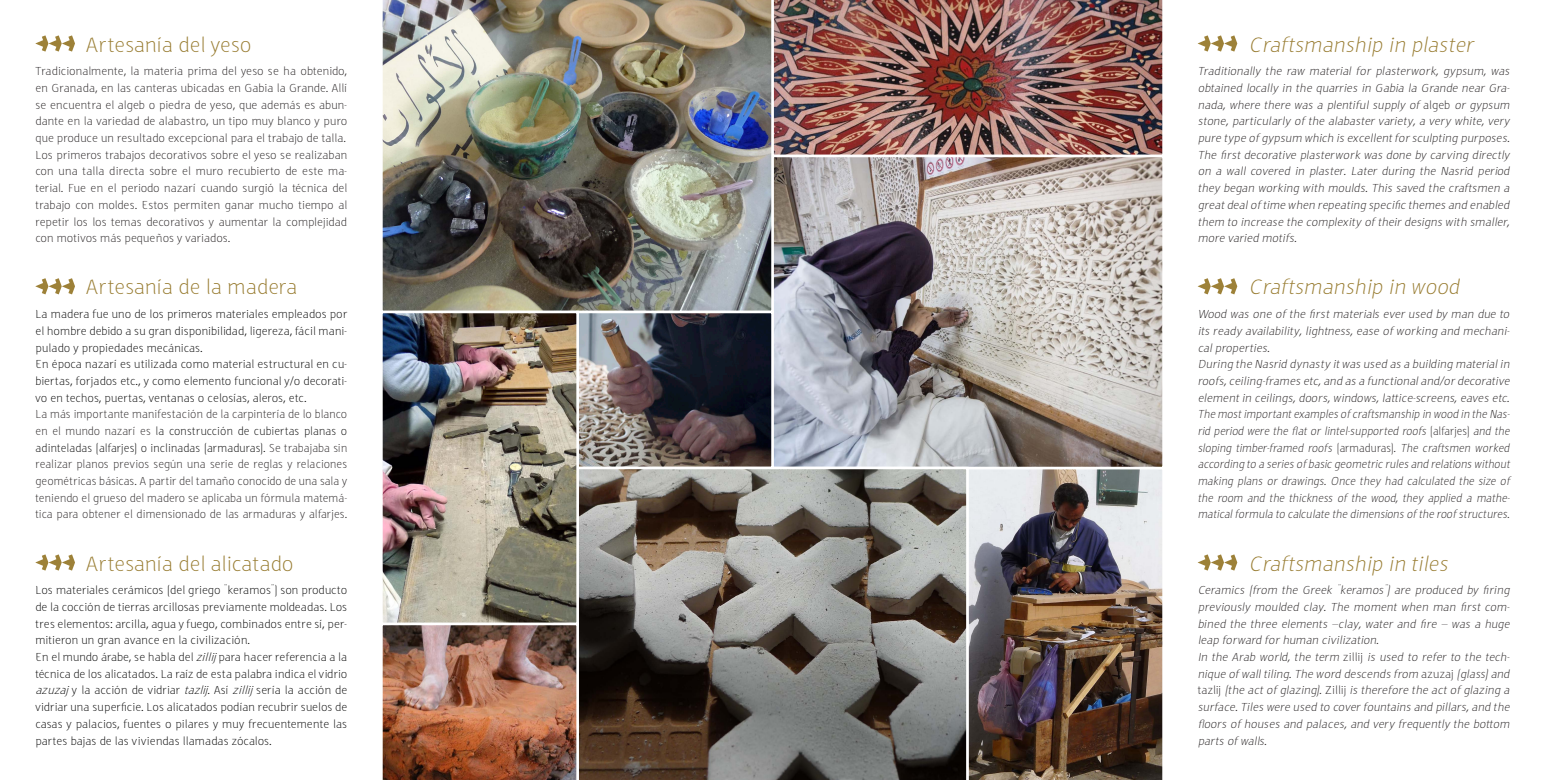
<style>
.page{position:relative;width:1545px;height:780px;background:#fff}
.page>*{position:absolute;margin:0;border:0;box-sizing:border-box;transform-origin:0 0}
.t1{font:italic 300 22.5px "Halvorsen";color:#987c31}
.t2{font:300 22.5px "Halvorsen";letter-spacing:.015em;color:#987c31}
.t3{font:italic 300 12.5px/16.6px "Halvorsen";letter-spacing:.03em;color:#231f20;text-align:justify}
.t4{font:300 12.5px/16.6px "Halvorsen";letter-spacing:.005em;color:#231f20;text-align:justify}
.Normal__Web{font:300 12.5px/16.6px "Halvorsen";letter-spacing:.01em;color:#000;text-align:justify}
.t5{font:italic 300 12.5px/16.6px "Halvorsen";letter-spacing:.03em;color:#231f20;scale:.94 1}
.s1{color:#000}
.s2{font-style:italic}
.s3{font-style:normal}
</style>
<div class="page">
<img style="left:969px;top:469px;width:194px;height:311px">
<img style="left:774px;top:158px;width:388px;height:308px">
<img style="left:774px;top:0;width:389px;height:155px">
<div style="left:771px;top:155px;width:394px;height:314px;border:2px solid #fff"></div>
<img style="left:382px;top:0;width:392px;height:311px">
<img style="left:579px;top:314px;width:192px;height:152px">
<div style="left:576px;top:311px;width:198px;height:158px;border:2px solid #fff"></div>
<svg style="left:579px;top:466px;width:390px;height:314px;background:#716d67"></svg>
<img style="left:383px;top:314px;width:193px;height:308px">
<div style="left:380px;top:311px;width:199px;height:314px;border:2px solid #fff"></div>
<img style="left:380px;top:622px;width:199px;height:158px">
<svg style="left:1198px;top:35px;width:39px;height:17px"></svg>
<svg style="left:1198px;top:278px;width:39px;height:16px"></svg>
<svg style="left:1198px;top:554px;width:39px;height:16px"></svg>
<svg style="left:35px;top:35px;width:40px;height:17px"></svg>
<svg style="left:35px;top:278px;width:40px;height:16px"></svg>
<svg style="left:35px;top:554px;width:40px;height:16px"></svg>
<p class="t2" style="left:86px;top:32px;width:167px">Artesanía del yeso</p>
<p class="t4" style="left:35px;top:63px;width:313px">Tradicionalmente, la materia prima del yeso se ha obtenido, en Granada, en las canteras ubicadas en Gabia la Grande. Allí se encuentra el algeb o piedra de yeso, que además es abun&shy;dante en la variedad de alabastro, un tipo muy blanco y puro que produce un resultado excepcional para el trabajo de talla.</p>
<p class="t4" style="left:35px;top:146px;width:313px">Los primeros trabajos decorativos sobre el yeso se realizaban con una talla directa sobre el muro recubierto de este ma&shy;terial. Fue en el periodo nazarí cuando surgió la técnica del trabajo con moldes. Estos permiten ganar mucho tiempo al repetir los los temas decorativos y aumentar la complejidad con motivos más pequeños y variados.</p>
<p class="t2" style="left:86px;top:275px;width:212px">Artesanía de la madera</p>
<p class="Normal__Web" style="left:35px;top:306px;width:313px">La madera fue uno de los primeros materiales empleados por el hombre debido a su gran disponibilidad, ligereza, fácil mani&shy;pulado y propiedades mecánicas.</p>
<p class="Normal__Web" style="left:35px;top:356px;width:313px">En época nazarí es utilizada como material estructural en cu&shy;biertas, forjados etc., y como elemento funcional y/o decorati&shy;vo en techos, puertas, ventanas o celosías, aleros, etc.</p>
<p class="t4" style="left:35px;top:406px;width:313px">La más importante manifestación de la carpintería de lo blanco en el mundo nazarí es <span class="s1">la construcción de cubiertas planas o adinteladas (alfarjes) o inclinadas (armaduras).</span> Se trabajaba sin realizar planos previos según una serie de reglas y relaciones geométricas básicas. A partir del tamaño conocido de una sala y teniendo el grueso del madero se aplicaba un fórmula matemá&shy;tica para obtener el dimensionado de las armaduras y alfarjes.</p>
<p class="t2" style="left:86px;top:551px;width:209px">Artesanía del alicatado</p>
<p class="Normal__Web" style="left:35px;top:582px;width:313px">Los materiales cerámicos (del griego ¨keramos¨) son producto de la cocción de tierras arcillosas previamente moldeadas. Los tres elementos: arcilla, agua y fuego, combinados entre sí, per&shy;mitieron un gran avance en la civilización.</p>
<p class="Normal__Web" style="left:35px;top:649px;width:313px">En el mundo árabe, se habla del <span class="s2">zillij</span> para hacer referencia a la técnica de los alicatados. La raíz de esta palabra indica el vidrio <span class="s2">azuzaj</span> y la acción de vidriar <span class="s2">tazlij</span>. Así <span class="s2">zillij</span> sería la acción de vidriar una superficie. Los alicatados podían recubrir suelos de casas y palacios, fuentes o pilares y muy frecuentemente las partes bajas de las viviendas llamadas zócalos.</p>
<p class="t1" style="left:1248px;top:32px;width:230px">Craftsmanship in plaster</p>
<p class="t3" style="left:1198px;top:63px;width:316px">Traditionally the raw material for plasterwork, gypsum, was obtained locally in the quarries in Gabia la Grande near Gra&shy;nada, where there was a plentiful supply of <span class="s3">a l g e b</span> or gypsum stone, particularly of the alabaster variety, a very white, very pure type of gypsum which is excellentforsculpting purposes.</p>
<p class="t3" style="left:1198px;top:146px;width:316px">The first decorative plasterwork was done by carving directly on a wall covered in plaster. Later during the Nasrid period they began working with moulds. This saved the craftsmen a greatdealof time when repeating specific themes and enabled them to increase the complexity of their designs with smaller, more varied motifs.</p>
<p class="t1" style="left:1248px;top:275px;width:216px">Craftsmanship in wood</p>
<p class="t3" style="left:1198px;top:306px;width:316px">Wood was one of the first materials ever used by man due to its ready availability, lightness, ease of working and mechani&shy;calproperties.</p>
<p class="t3" style="left:1198px;top:356px;width:316px">During the Nasrid dynasty itwas used as a building materialin roofs,ceiling-frames etc,and as a functionaland/ordecorative elementin ceilings,doors,windows,lattice-screens,eaves etc.</p>
<p class="t5" style="left:1198px;top:406px;width:336px">The mostimportantexamples of craftsmanship in wood in the Nas&shy;rid period were the flat or lintel-supported roofs <span class="s3">( a l fa rj e s )</span> and the sloping timber-framed roofs <span class="s3">( a r m a d u ra s )</span> . The craftsmen worked according to a series of basic geometric rules and relations without making plans or drawings. Once they had calculated the size of the room and the thickness of the wood, they applied a mathe&shy;maticalformula to calculate the dimensions of the roof structures.</p>
<p class="t1" style="left:1248px;top:551px;width:205px">Craftsmanship in tiles</p>
<p class="t3" style="left:1198px;top:582px;width:316px">Ceramics (from the Greek ¨keramos¨) are produced by firing previously moulded clay. The moment when man first com&shy;bined the three elements –clay, water and fire – was a huge leap forward forhuman civilization.</p>
<p class="t3" style="left:1198px;top:649px;width:316px">In the Arab world, the term <span class="s3">z i l l ij</span> is used to refer to the tech&shy;nique of walltiling.The word descends from <span class="s3">a z u z aj</span> (glass)and <span class="s3">t a z l ij</span> (the act of glazing). <span class="s3">Z i l l ij</span> is therefore the act of glazing a surface.Tiles were used to coverfountains and pillars,and the floors of houses and palaces, and very frequently the bottom parts of walls.</p>
</div>
